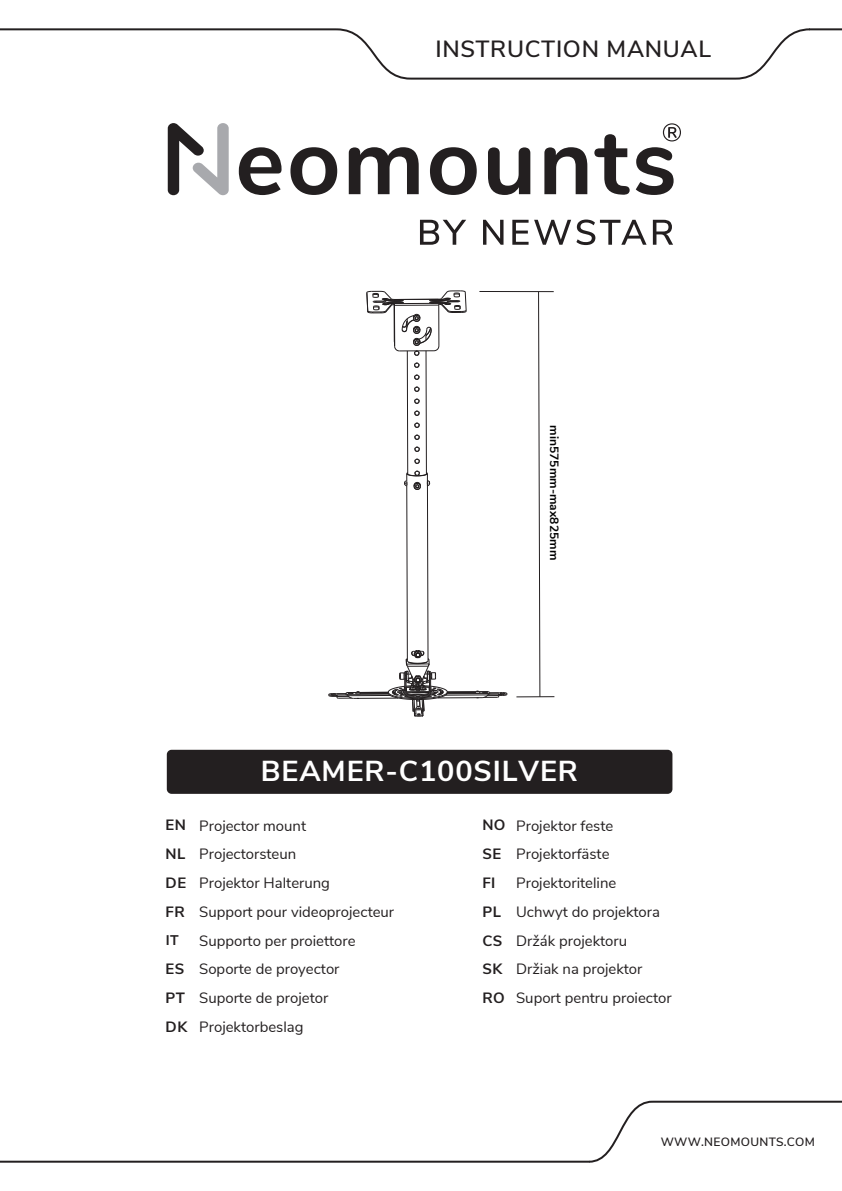
<style>
.page{position:relative;width:842px;height:1191px;background:#fff}
.page>*{position:absolute;margin:0;border:0;box-sizing:border-box;transform-origin:0 0}
.t1{font:700 28.8px "Nunito Sans";letter-spacing:.03em;color:#fff}
.t2{font:600 23.4px "Nunito Sans";letter-spacing:.03em;color:#231f20}
.t3{font:15px/28.8px "Nunito Sans";color:#231f20}
.t4{font:700 15px/28.8px "Nunito Sans";letter-spacing:.03em;color:#231f20}
.t5{font:700 14px "Nunito Sans";color:#231f20}
.t6{font:700 12px "Nunito Sans";letter-spacing:.005em;color:#000001}
.t7{font:600 12px "Nunito Sans";letter-spacing:.03em;color:#231f20}
</style>
<div class="page">
<svg style="left:636px;top:147px;width:38px;height:48px"></svg>
<svg style="left:663px;top:123px;width:18px;height:18px"></svg>
<svg style="left:168px;top:123px;width:61px;height:72px"></svg>
<svg style="left:349px;top:147px;width:70px;height:47px"></svg>
<svg style="left:290px;top:147px;width:47px;height:48px"></svg>
<svg style="left:430px;top:147px;width:47px;height:48px"></svg>
<svg style="left:594px;top:134px;width:36px;height:61px"></svg>
<svg style="left:544px;top:147px;width:43px;height:47px"></svg>
<svg style="left:488px;top:147px;width:42px;height:48px"></svg>
<svg style="left:239px;top:147px;width:43px;height:48px"></svg>
<svg style="left:420px;top:219px;width:253px;height:26px"></svg>
<div style="left:168px;top:750px;width:504px;height:43px;background:#231f20;border-radius:4px"></div>
<div style="left:167px;top:750px;width:505px;height:44px;border:1px solid #231f20;border-radius:4px"></div>
<hr style="left:426px;top:351px;width:1px;height:123px;background:#231f20">
<svg style="left:414px;top:446px;width:6px;height:18px"></svg>
<hr style="left:407px;top:351px;width:1px;height:123px;background:#231f20">
<svg style="left:414px;top:362px;width:6px;height:6px"></svg>
<svg style="left:414px;top:374px;width:6px;height:6px"></svg>
<svg style="left:414px;top:386px;width:6px;height:6px"></svg>
<svg style="left:414px;top:398px;width:6px;height:6px"></svg>
<svg style="left:414px;top:410px;width:6px;height:6px"></svg>
<svg style="left:414px;top:422px;width:6px;height:6px"></svg>
<svg style="left:414px;top:434px;width:6px;height:6px"></svg>
<svg style="left:328px;top:470px;width:180px;height:247px"></svg>
<svg style="left:366px;top:290px;width:101px;height:66px"></svg>
<hr style="left:479px;top:291px;width:75px;height:1px;background:#231f20">
<hr style="left:516px;top:696px;width:38px;height:1px;background:#231f20">
<svg style="left:538px;top:291px;width:2px;height:406px"></svg>
<svg style="left:0;top:1100px;width:842px;height:63px"></svg>
<svg style="left:0;top:28px;width:842px;height:52px"></svg>
<h2 class="t2" style="left:435px;top:32px;width:277px">INSTRUCTION MANUAL</h2>
<p class="t6" style="left:563px;top:425px;width:137px;rotate:90deg">min575mm-max825mm</p>
<h1 class="t1" style="left:261px;top:750px;width:318px">BEAMER-C100SILVER</h1>
<p class="t4" style="left:166px;top:810px;width:22px;text-align:justify">EN NL DE FR</p>
<p class="t5" style="left:166px;top:930px;width:14px">IT</p>
<p class="t4" style="left:166px;top:954px;width:23px">ES<br>PT<br>DK</p>
<p class="t3" style="left:199px;top:810px;width:197px">Projector mount<br>Projectorsteun<br>Projektor Halterung<br>Support pour videoprojecteur<br>Supporto per proiettore<br>Soporte de proyector<br>Suporte de projetor<br>Projektorbeslag</p>
<p class="t4" style="left:482px;top:810px;width:25px">NO<br>SE<br>FI<br>PL<br>CS<br>SK<br>RO</p>
<p class="t3" style="left:516px;top:810px;width:157px">Projektor feste<br>Projektorfäste<br>Projektoriteline<br>Uchwyt do projektora<br>Držák projektoru<br>Držiak na projektor<br>Suport pentru proiector</p>
<p class="t7" style="left:661px;top:1133px;width:156px">WWW.NEOMOUNTS.COM</p>
</div>
